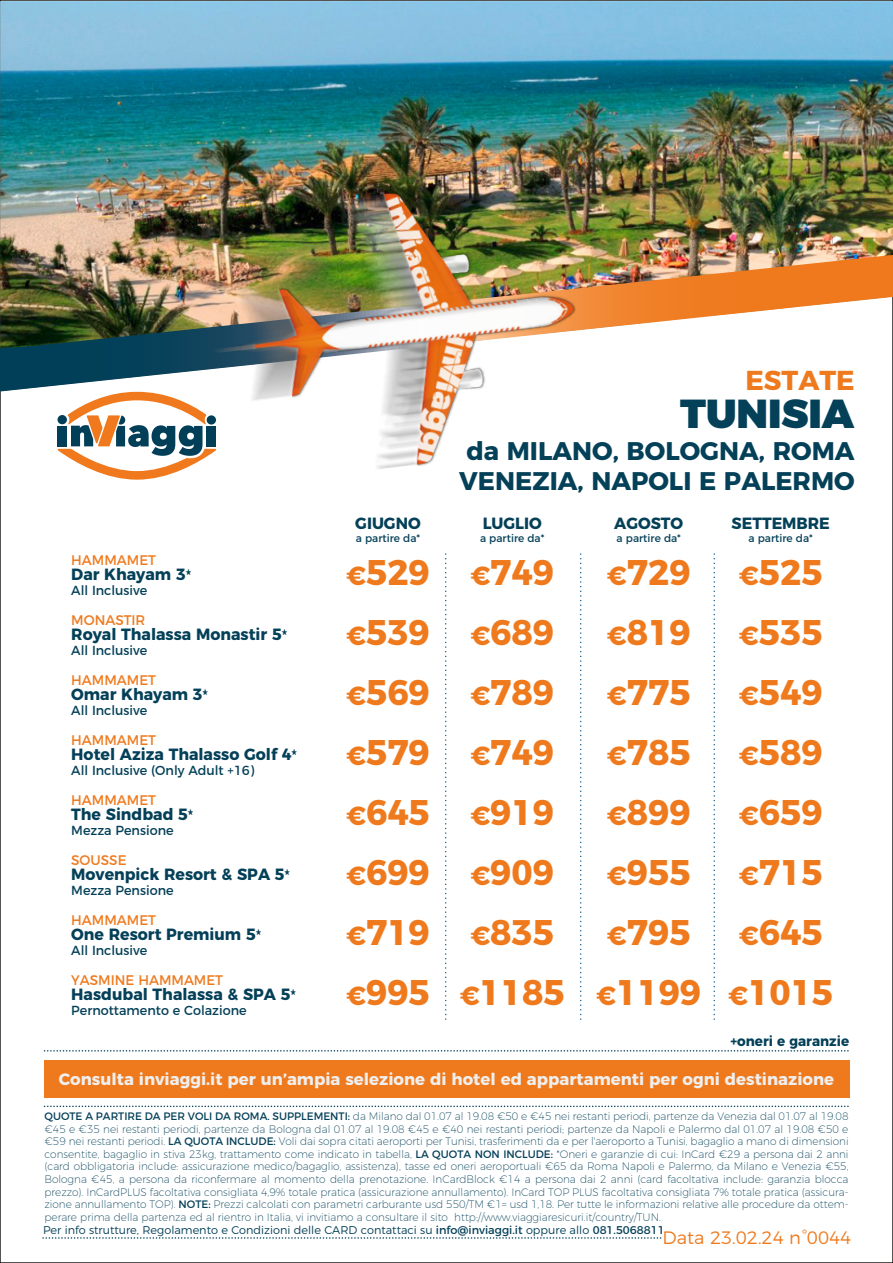
<style>
.page{position:relative;width:893px;height:1263px;background:#fff}
.page>*{position:absolute;margin:0;border:0;box-sizing:border-box;transform-origin:0 0}
.t1{font:900 40.5px "Montserrat";color:#044058}
.t2{font:700 35.55px "Montserrat";color:#ef7a1d}
.t3{font:700 27.3px "Montserrat";color:#ef7a1d}
.t4{font:700 25.5px/30.6px "Montserrat";color:#044058}
.t5{font:300 18px "Montserrat";color:#ef7a1d}
.t6{font:700 16.5px "Montserrat";color:#efefef}
.t7{font:700 16.2px "Montserrat";color:#044058}
.t8{font:13.95px "Montserrat";color:#ef7a1d}
.t9{font:700 13.95px "Montserrat";color:#044058}
.t10{font:13.2px "Montserrat";color:#044058}
.t11{font:300 11.25px "Montserrat";color:#044058}
.t12{font:200 10.8px/12.6px "Montserrat";color:#044058;text-align:justify}
.t13{font:10.8px "Montserrat";color:#044058}
.s1{font-family:"Berlin Sans FB";font-weight:400}
.s2{font-size:26.25px}
.s3{font-weight:400}
</style>
<div class="page">
<img style="left:0;top:1px;width:893px;height:254px">
<svg style="left:57px;top:392px;width:118px;height:88px"></svg>
<img style="left:0;top:255px;width:893px;height:136px">
<img style="left:175px;top:163px;width:428px;height:310px">
<svg style="left:445px;top:553px;width:1px;height:466px"></svg>
<svg style="left:580px;top:553px;width:1px;height:466px"></svg>
<svg style="left:714px;top:553px;width:1px;height:466px"></svg>
<div style="left:45px;top:1060px;width:805px;height:38px;background:#ef7a1d"></div>
<svg style="left:43px;top:1237px;width:619px;height:2px"></svg>
<svg style="left:45px;top:1105px;width:804px;height:2px"></svg>
<svg style="left:45px;top:1050px;width:804px;height:1px"></svg>
<h3 class="t3" style="left:745px;top:358px;width:111px">ESTATE</h3>
<h1 class="t1" style="left:680px;top:379px;width:176px">TUNISIA</h1>
<h3 class="t4" style="left:459px;top:433px;width:397px">da MILANO, BOLOGNA, ROMA<br>VENEZIA, NAPOLI E PALERMO</h3>
<h3 class="t7" style="left:355px;top:510px;width:67px">GIUGNO</h3>
<p class="t13" style="left:356px;top:529px;width:66px">a partire da*</p>
<h3 class="t7" style="left:483px;top:510px;width:61px">LUGLIO</h3>
<p class="t13" style="left:480px;top:529px;width:66px">a partire da*</p>
<h3 class="t7" style="left:614px;top:510px;width:71px">AGOSTO</h3>
<p class="t13" style="left:617px;top:529px;width:66px">a partire da*</p>
<h3 class="t7" style="left:731px;top:510px;width:100px">SETTEMBRE</h3>
<p class="t13" style="left:748px;top:529px;width:66px">a partire da*</p>
<p class="t8" style="left:71px;top:548px;width:86px">HAMMAMET</p>
<p class="t10" style="left:71px;top:579px;width:78px">All Inclusive</p>
<h3 class="t7" style="left:71px;top:561px;width:122px">Dar Khayam 3<span class="s1">*</span></h3>
<h2 class="t2" style="left:346px;top:544px;width:85px"><span class="s2">€</span>529</h2>
<h2 class="t2" style="left:470px;top:544px;width:85px"><span class="s2">€</span>749</h2>
<h2 class="t2" style="left:607px;top:544px;width:85px"><span class="s2">€</span>729</h2>
<h2 class="t2" style="left:739px;top:544px;width:85px"><span class="s2">€</span>525</h2>
<p class="t8" style="left:71px;top:608px;width:76px">MONASTIR</p>
<p class="t10" style="left:71px;top:639px;width:78px">All Inclusive</p>
<h3 class="t7" style="left:71px;top:621px;width:218px">Royal Thalassa Monastir 5<span class="s1">*</span></h3>
<h2 class="t2" style="left:346px;top:604px;width:209px"><span class="s2">€</span>539 <span class="s2">€</span>689</h2>
<h2 class="t2" style="left:607px;top:604px;width:85px"><span class="s2">€</span>819</h2>
<h2 class="t2" style="left:739px;top:604px;width:85px"><span class="s2">€</span>535</h2>
<p class="t8" style="left:71px;top:668px;width:86px">HAMMAMET</p>
<p class="t10" style="left:71px;top:699px;width:78px">All Inclusive</p>
<h3 class="t7" style="left:71px;top:681px;width:138px">Omar Khayam 3<span class="s1">*</span></h3>
<h2 class="t2" style="left:346px;top:664px;width:85px"><span class="s2">€</span>569</h2>
<h2 class="t2" style="left:470px;top:664px;width:85px"><span class="s2">€</span>789</h2>
<h2 class="t2" style="left:607px;top:664px;width:85px"><span class="s2">€</span>775</h2>
<h2 class="t2" style="left:739px;top:664px;width:85px"><span class="s2">€</span>549</h2>
<p class="t8" style="left:71px;top:728px;width:86px">HAMMAMET</p>
<p class="t10" style="left:71px;top:759px;width:184px">All Inclusive (Only Adult +16)</p>
<h3 class="t7" style="left:71px;top:741px;width:227px">Hotel Aziza Thalasso Golf 4<span class="s1">*</span></h3>
<h2 class="t2" style="left:346px;top:724px;width:85px"><span class="s2">€</span>579</h2>
<h2 class="t2" style="left:470px;top:724px;width:85px"><span class="s2">€</span>749</h2>
<h2 class="t2" style="left:607px;top:724px;width:85px"><span class="s2">€</span>785</h2>
<h2 class="t2" style="left:739px;top:724px;width:85px"><span class="s2">€</span>589</h2>
<p class="t8" style="left:71px;top:788px;width:86px">HAMMAMET</p>
<p class="t10" style="left:71px;top:819px;width:104px">Mezza Pensione</p>
<h3 class="t7" style="left:71px;top:801px;width:124px">The Sindbad 5<span class="s1">*</span></h3>
<h2 class="t2" style="left:346px;top:784px;width:85px"><span class="s2">€</span>645</h2>
<h2 class="t2" style="left:470px;top:784px;width:85px"><span class="s2">€</span>919</h2>
<h2 class="t2" style="left:607px;top:784px;width:85px"><span class="s2">€</span>899</h2>
<h2 class="t2" style="left:739px;top:784px;width:85px"><span class="s2">€</span>659</h2>
<p class="t8" style="left:71px;top:848px;width:57px">SOUSSE</p>
<p class="t10" style="left:71px;top:879px;width:104px">Mezza Pensione</p>
<h3 class="t7" style="left:71px;top:861px;width:220px">Movenpick Resort &amp; SPA 5<span class="s1">*</span></h3>
<h2 class="t2" style="left:346px;top:844px;width:209px"><span class="s2">€</span>699 <span class="s2">€</span>909</h2>
<h2 class="t2" style="left:607px;top:844px;width:85px"><span class="s2">€</span>955</h2>
<h2 class="t2" style="left:739px;top:844px;width:85px"><span class="s2">€</span>715</h2>
<p class="t8" style="left:71px;top:908px;width:86px">HAMMAMET</p>
<p class="t10" style="left:71px;top:939px;width:78px">All Inclusive</p>
<h3 class="t7" style="left:71px;top:921px;width:192px">One Resort Premium 5<span class="s1">*</span></h3>
<h2 class="t2" style="left:346px;top:904px;width:209px"><span class="s2">€</span>719 <span class="s2">€</span>835</h2>
<h2 class="t2" style="left:607px;top:904px;width:85px"><span class="s2">€</span>795</h2>
<h2 class="t2" style="left:739px;top:904px;width:85px"><span class="s2">€</span>645</h2>
<p class="t8" style="left:71px;top:968px;width:153px">YASMINE HAMMAMET</p>
<p class="t10" style="left:71px;top:999px;width:177px">Pernottamento e Colazione</p>
<h3 class="t7" style="left:71px;top:981px;width:226px">Hasdubal Thalassa &amp; SPA 5<span class="s1">*</span></h3>
<h2 class="t2" style="left:346px;top:964px;width:85px"><span class="s2">€</span>995</h2>
<h2 class="t2" style="left:460px;top:964px;width:107px"><span class="s2">€</span>1185</h2>
<h2 class="t2" style="left:596px;top:964px;width:107px"><span class="s2">€</span>1199</h2>
<h2 class="t2" style="left:728px;top:964px;width:107px"><span class="s2">€</span>1015</h2>
<p class="t9" style="left:730px;top:1030px;width:120px">+oneri e garanzie</p>
<h3 class="t6" style="left:59px;top:1066px;width:777px">Consulta inviaggi.it per un’ampia selezione di hotel ed appartamenti per ogni destinazione</h3>
<p class="t12" style="left:44px;top:1109px;width:806px"><span class="s3">QUOTE A PARTIRE DA PER VOLI DA ROMA. SUPPLEMENTI:</span> da Milano dal 01.07 al 19.08 €50 e €45 nei restanti periodi, partenze da Venezia dal 01.07 al 19.08 €45 e €35 nei restanti periodi, partenze da Bologna dal 01.07 al 19.08 €45 e €40 nei restanti periodi; partenze da Napoli e Palermo dal 01.07 al 19.08 €50 e €59 nei restanti periodi. <span class="s3">LA QUOTA INCLUDE:</span> Voli dai sopra citati aeroporti per Tunisi, trasferimenti da e per l'aeroporto a Tunisi, bagaglio a mano di dimensioni consentite, bagaglio in stiva 23kg, trattamento come indicato in tabella, <span class="s3">LA QUOTA NON INCLUDE:</span> *Oneri e garanzie di cui: InCard €29 a persona dai 2 anni (card obbligatoria include: assicurazione medico/bagaglio, assistenza), tasse ed oneri aeroportuali €65 da Roma Napoli e Palermo, da Milano e Venezia €55, Bologna €45, a persona da riconfermare al momento della prenotazione. InCardBlock €14 a persona dai 2 anni (card facoltativa include: garanzia blocca prezzo). InCardPLUS facoltativa consigliata 4,9% totale pratica (assicurazione annullamento). InCard TOP PLUS facoltativa consigliata 7% totale pratica (assicura&shy;zione annullamento TOP). <span class="s3">NOTE:</span> Prezzi calcolati con parametri carburante usd 550/TM €1= usd 1,18. Per tutte le informazioni relative alle procedure da ottem&shy;perare prima della partenza ed al rientro in Italia, vi invitiamo a consultare il sito http://www.viaggiaresicuri.it/country/TUN.</p>
<h3 class="t5" style="left:663px;top:1223px;width:190px">Data 23.02.24 n°0044</h3>
<p class="t11" style="left:43px;top:1221px;width:623px">Per info strutture, Regolamento e Condizioni delle CARD contattaci su <span class="s3">info@inviaggi.it</span> oppure allo <span class="s3">081.5068811</span></p>
</div>
